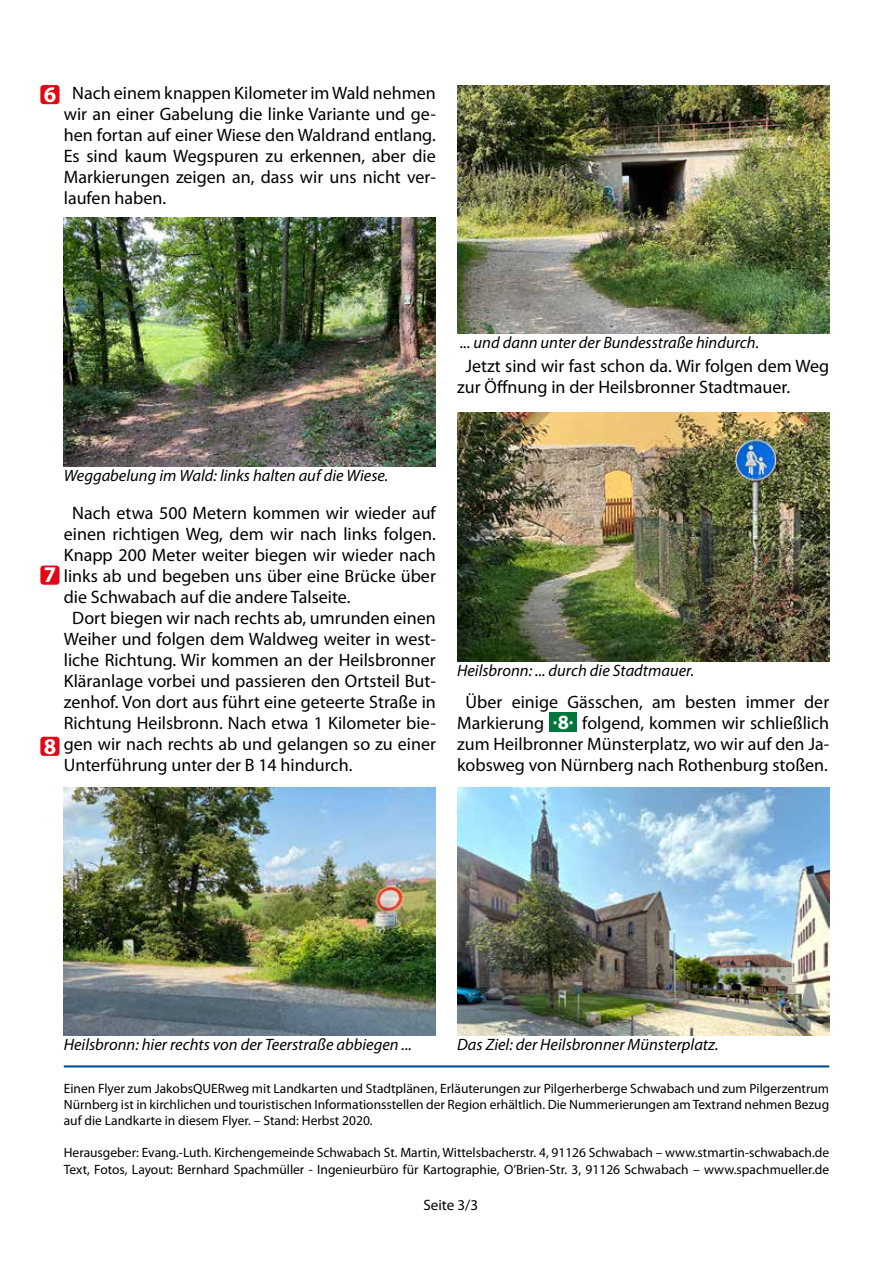
<style>
.page{position:relative;width:893px;height:1263px;background:#fff}
.page>*{position:absolute;margin:0;border:0;box-sizing:border-box;transform-origin:0 0}
.t1{font:700 22.5px "Myriad Pro";color:#fff}
.t2{font:18px/21px "Myriad Pro";color:#000;text-align:justify}
.t3{font:italic 16.5px "Myriad Pro";color:#000}
.t4{font:15px "Myriad Pro";color:#000}
.t5{font:13.5px/16.2px "Myriad Pro";color:#000;text-align:justify}
.s1{font-weight:600;font-size:20.25px;color:#fff}
.s2{font-weight:700;font-size:20.25px;color:#fff}
</style>
<div class="page">
<hr style="left:64px;top:1065px;width:765px;height:2px;background:#004f9f">
<svg style="left:549px;top:712px;width:28px;height:20px"></svg>
<img style="left:64px;top:218px;width:372px;height:248px">
<img style="left:64px;top:788px;width:372px;height:248px">
<img style="left:457px;top:788px;width:372px;height:248px">
<img style="left:457px;top:85px;width:372px;height:248px">
<div style="left:40px;top:85px;width:20px;height:19px;background:#e30613;border-radius:3px"></div>
<div style="left:40px;top:566px;width:20px;height:19px;background:#e30613;border-radius:3px"></div>
<div style="left:40px;top:737px;width:20px;height:19px;background:#e30613;border-radius:3px"></div>
<img style="left:457px;top:413px;width:372px;height:248px">
<p class="t1" style="left:44px;top:80px;width:14px">6</p>
<p class="t2" style="left:64px;top:82px;width:374px;text-indent:8px">Nach einem knappen Kilometer im Wald nehmen wir an einer Gabelung die linke Variante und ge&shy;hen fortan auf einer Wiese den Waldrand entlang.<br>Es sind kaum Wegspuren zu erkennen, aber die Markierungen zeigen an, dass wir uns nicht ver&shy;laufen haben.</p>
<p class="t3" style="left:460px;top:333px;width:301px">... und dann unter der Bundesstraße hindurch.</p>
<p class="t2" style="left:457px;top:355px;width:374px;text-indent:8px">Jetzt sind wir fast schon da. Wir folgen dem Weg zur Öffnung in der Heilsbronner Stadtmauer.</p>
<p class="t3" style="left:64px;top:466px;width:326px">Weggabelung im Wald: links halten auf die Wiese.</p>
<p class="t1" style="left:44px;top:560px;width:14px">7</p>
<p class="t1" style="left:44px;top:731px;width:14px">8</p>
<p class="t2" style="left:72px;top:502px;width:365px">Nach etwa 500 Metern kommen wir wieder auf</p>
<p class="t2" style="left:64px;top:523px;width:374px">einen richtigen Weg, dem wir nach links folgen.</p>
<p class="t2" style="left:64px;top:544px;width:374px">Knapp 200 Meter weiter biegen wir wieder nach</p>
<p class="t2" style="left:64px;top:565px;width:374px">links ab und begeben uns über eine Brücke über</p>
<p class="t2" style="left:64px;top:586px;width:288px">die Schwabach auf die andere Talseite.</p>
<p class="t2" style="left:72px;top:607px;width:365px">Dort biegen wir nach rechts ab, umrunden einen</p>
<p class="t2" style="left:64px;top:628px;width:374px">Weiher und folgen dem Waldweg weiter in west-</p>
<p class="t2" style="left:64px;top:649px;width:374px">liche Richtung. Wir kommen an der Heilsbronner</p>
<p class="t2" style="left:64px;top:670px;width:374px">Kläranlage vorbei und passieren den Ortsteil But-</p>
<p class="t2" style="left:64px;top:691px;width:374px">zenhof. Von dort aus führt eine geteerte Straße in</p>
<p class="t2" style="left:64px;top:712px;width:374px">Richtung Heilsbronn. Nach etwa 1 Kilometer bie-</p>
<p class="t2" style="left:64px;top:733px;width:374px">gen wir nach rechts ab und gelangen so zu einer</p>
<p class="t2" style="left:64px;top:754px;width:290px">Unterführung unter der B 14 hindurch.</p>
<p class="t3" style="left:457px;top:661px;width:239px">Heilsbronn: ... durch die Stadtmauer.</p>
<p class="t2" style="left:457px;top:691px;width:374px;text-align:center">Über einige Gässchen, am besten immer der Markierung <span class="s1">·</span><span class="s2">8</span><span class="s1">·</span> folgend, kommen wir schließlich zum Heilbronner Münsterplatz, wo wir auf den Ja&shy;kobsweg von Nürnberg nach Rothenburg stoßen.</p>
<p class="t3" style="left:64px;top:1036px;width:350px">Heilsbronn: hier rechts von der Teerstraße abbiegen ...</p>
<p class="t3" style="left:457px;top:1036px;width:263px">Das Ziel: der Heilsbronner Münsterplatz.</p>
<p class="t5" style="left:64px;top:1080px;width:767px">Einen Flyer zum JakobsQUERweg mit Landkarten und Stadtplänen, Erläuterungen zur Pilgerherberge Schwabach und zum Pilgerzentrum Nürnberg ist in kirchlichen und touristischen Informationsstellen der Region erhältlich. Die Nummerierungen am Textrand nehmen Bezug auf die Landkarte in diesem Flyer. – Stand: Herbst 2020.</p>
<p class="t5" style="left:64px;top:1145px;width:767px">Herausgeber: Evang.-Luth. Kirchengemeinde Schwabach St. Martin, Wittelsbacherstr. 4, 91126 Schwabach – www.stmartin-schwabach.de<br>Text, Fotos, Layout: Bernhard Spachmüller - Ingenieurbüro für Kartographie, O’Brien-Str. 3, 91126 Schwabach – www.spachmueller.de</p>
<p class="t4" style="left:423px;top:1196px;width:56px">Seite 3/3</p>
</div>
